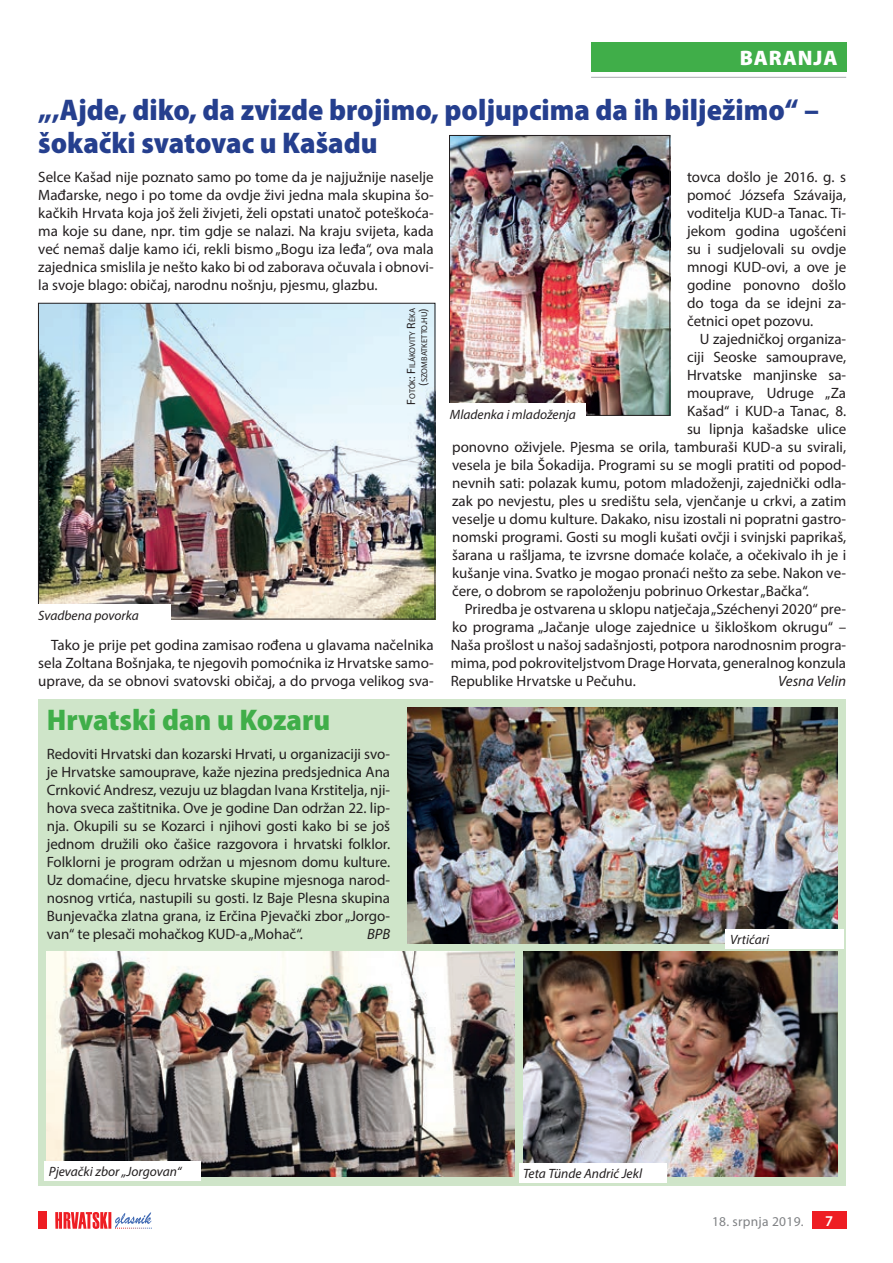
<style>
.page{position:relative;width:893px;height:1263px;background:#fff}
.page>*{position:absolute;margin:0;border:0;box-sizing:border-box;transform-origin:0 0}
.t1{font:900 semi-condensed 30px/33px "Myriad Pro";color:#253f8e}
.t2{font:900 semi-condensed 30px "Myriad Pro";color:#40ae49}
.t3{font:900 21px "Myriad Pro";letter-spacing:.04em;color:#fff}
.t4{font:15px/18px "Myriad Pro";color:#231f20;text-align:justify}
.t5{font:italic 15px "Myriad Pro";color:#231f20}
.t6{font:600 15px "Myriad Pro";color:#fff}
.t7{font:italic 13.5px "Myriad Pro";color:#231f20}
.t8{font:13.5px "Myriad Pro";letter-spacing:.02em;color:#808285}
.t9{font:8.4px/12px "Myriad Pro";color:#231f20;text-align:right}
.s1{font-size:12px}
</style>
<div class="page">
<div style="left:812px;top:1212px;width:34px;height:17px;background:#ee1d23"></div>
<svg style="left:55px;top:1212px;width:97px;height:17px"></svg>
<div style="left:38px;top:1212px;width:9px;height:17px;background:#ee1d23"></div>
<div style="left:591px;top:43px;width:255px;height:29px;background:#40ae49"></div>
<hr style="left:591px;top:77px;width:255px;height:1px;background:#a8a9ad">
<img style="left:40px;top:305px;width:393px;height:312px">
<div style="left:38px;top:303px;width:397px;height:316px;border:1px solid #231f20"></div>
<img style="left:451px;top:137px;width:217px;height:277px">
<div style="left:449px;top:135px;width:221px;height:281px;border:1px solid #231f20"></div>
<div style="left:38px;top:699px;width:808px;height:486px;background:#cfe5c9"></div>
<img style="left:407px;top:708px;width:431px;height:236px">
<img style="left:523px;top:951px;width:315px;height:226px">
<img style="left:47px;top:951px;width:467px;height:226px">
<div style="left:34px;top:605px;width:136px;height:19px;background:#fff"></div>
<div style="left:446px;top:404px;width:140px;height:19px;background:#fff"></div>
<div style="left:726px;top:929px;width:118px;height:19px;background:#fff"></div>
<div style="left:519px;top:1163px;width:147px;height:19px;background:#fff"></div>
<div style="left:45px;top:1162px;width:156px;height:19px;background:#fff"></div>
<h2 class="t3" style="left:740px;top:44px;width:99px">BARANJA</h2>
<h1 class="t1" style="left:38px;top:93px;width:782px">„‚Ajde, diko, da zvizde brojimo, poljupcima da ih bilježimo“ – šokački svatovac u Kašadu</h1>
<p class="t4" style="left:38px;top:168px;width:397px">Selce Kašad nije poznato samo po tome da je najjužnije naselje Mađarske, nego i po tome da ovdje živi jedna mala skupina šo&shy;kačkih Hrvata koja još želi živjeti, želi opstati unatoč poteškoća&shy;ma koje su dane, npr. tim gdje se nalazi. Na kraju svijeta, kada već nemaš dalje kamo ići, rekli bismo „Bogu iza leđa“, ova mala zajednica smislila je nešto kako bi od zaborava očuvala i obnovi&shy;la svoje blago: običaj, narodnu nošnju, pjesmu, glazbu.</p>
<p class="t7" style="left:38px;top:607px;width:102px">Svadbena povorka</p>
<p class="t9" style="left:406px;top:405px;width:98px;rotate:-90deg"><span class="s1">F</span>otók<span class="s1">: F</span>ilákovity <span class="s1">R</span>éka <span class="s1">(</span>szombatketto<span class="s1">.</span>hu<span class="s1">)</span></p>
<p class="t4" style="left:38px;top:636px;width:397px;text-indent:13px">Tako je prije pet godina zamisao rođena u glavama načelnika sela Zoltana Bošnjaka, te njegovih pomoćnika iz Hrvatske samo&shy;uprave, da se obnovi svatovski običaj, a do prvoga velikog sva-</p>
<h1 class="t2" style="left:47px;top:700px;width:285px">Hrvatski dan u Kozaru</h1>
<p class="t4" style="left:47px;top:744px;width:345px">Redoviti Hrvatski dan kozarski Hrvati, u organizaciji svo&shy;je Hrvatske samouprave, kaže njezina predsjednica Ana Crnković Andresz, vezuju uz blagdan Ivana Krstitelja, nji&shy;hova sveca zaštitnika. Ove je godine Dan održan 22. lip&shy;nja. Okupili su se Kozarci i njihovi gosti kako bi se još jednom družili oko čašice razgovora i hrvatski folklor.<br>Folklorni je program održan u mjesnom domu kulture.<br>Uz domaćine, djecu hrvatske skupine mjesnoga narod&shy;nosnog vrtića, nastupili su gosti. Iz Baje Plesna skupina Bunjevačka zlatna grana, iz Erčina Pjevački zbor „Jorgo&shy;van“ te plesači mohačkog KUD-a „Mohač“.</p>
<p class="t5" style="left:367px;top:924px;width:25px">BPB</p>
<p class="t4" style="left:687px;top:168px;width:161px">tovca došlo je 2016. g. s pomoć Józsefa Szávaija, voditelja KUD-a Tanac. Ti&shy;jekom godina ugošćeni su i sudjelovali su ovdje mnogi KUD-ovi, a ove je godine ponovno došlo do toga da se idejni za&shy;četnici opet pozovu.</p>
<p class="t4" style="left:700px;top:330px;width:148px">U zajedničkoj organiza-</p>
<p class="t4" style="left:687px;top:348px;width:161px">ciji Seoske samouprave,</p>
<p class="t4" style="left:687px;top:366px;width:161px">Hrvatske manjinske sa-</p>
<p class="t4" style="left:687px;top:384px;width:161px">mouprave, Udruge „Za</p>
<p class="t4" style="left:687px;top:402px;width:161px">Kašad“ i KUD-a Tanac, 8.</p>
<p class="t4" style="left:687px;top:420px;width:161px">su lipnja kašadske ulice</p>
<p class="t4" style="left:452px;top:438px;width:396px">ponovno oživjele. Pjesma se orila, tamburaši KUD-a su svirali,</p>
<p class="t4" style="left:452px;top:456px;width:396px">vesela je bila Šokadija. Programi su se mogli pratiti od popod-</p>
<p class="t4" style="left:452px;top:474px;width:396px">nevnih sati: polazak kumu, potom mladoženji, zajednički odla-</p>
<p class="t4" style="left:452px;top:492px;width:396px">zak po nevjestu, ples u središtu sela, vjenčanje u crkvi, a zatim</p>
<p class="t4" style="left:452px;top:510px;width:396px">veselje u domu kulture. Dakako, nisu izostali ni popratni gastro-</p>
<p class="t4" style="left:452px;top:528px;width:396px">nomski programi. Gosti su mogli kušati ovčji i svinjski paprikaš,</p>
<p class="t4" style="left:452px;top:546px;width:396px">šarana u rašljama, te izvrsne domaće kolače, a očekivalo ih je i</p>
<p class="t4" style="left:452px;top:564px;width:396px">kušanje vina. Svatko je mogao pronaći nešto za sebe. Nakon ve-</p>
<p class="t4" style="left:452px;top:582px;width:358px">čere, o dobrom se rapoloženju pobrinuo Orkestar „Bačka“.</p>
<p class="t4" style="left:465px;top:600px;width:383px">Priredba je ostvarena u sklopu natječaja „Széchenyi 2020“ pre-</p>
<p class="t4" style="left:452px;top:618px;width:396px">ko programa „Jačanje uloge zajednice u šikloškom okrugu“ –</p>
<p class="t4" style="left:451px;top:636px;width:397px">Naša prošlost u našoj sadašnjosti, potpora narodnosnim progra-</p>
<p class="t4" style="left:451px;top:654px;width:397px">mima, pod pokroviteljstvom Drage Horvata, generalnog konzula</p>
<p class="t4" style="left:451px;top:672px;width:187px">Republike Hrvatske u Pečuhu.</p>
<p class="t5" style="left:778px;top:672px;width:69px">Vesna Velin</p>
<p class="t7" style="left:450px;top:406px;width:128px">Mladenka i mladoženja</p>
<p class="t7" style="left:730px;top:931px;width:41px">Vrtićari</p>
<p class="t7" style="left:49px;top:1163px;width:134px">Pjevački zbor „Jorgovan“</p>
<p class="t7" style="left:523px;top:1165px;width:121px">Teta Tünde Andrić Jekl</p>
<p class="t8" style="left:712px;top:1213px;width:93px">18. srpnja 2019.</p>
<p class="t6" style="left:825px;top:1211px;width:10px">7</p>
</div>
